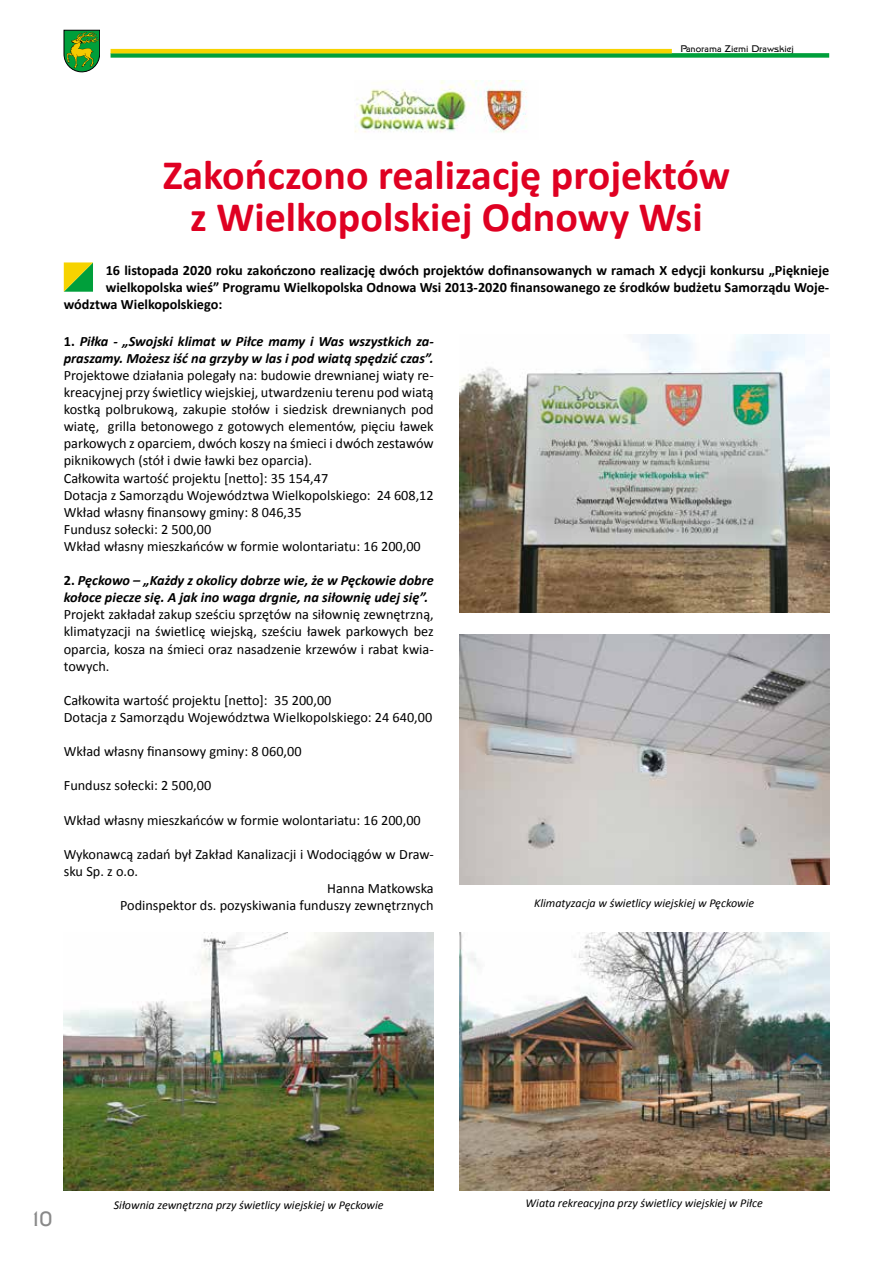
<style>
.page{position:relative;width:893px;height:1263px;background:#fff}
.page>*{position:absolute;margin:0;border:0;box-sizing:border-box;transform-origin:0 0}
.t1{font:700 42px/42px "Calibri";color:#df0022;text-align:center}
.t2{font:21px "Galaxy EU";color:#898989}
.t3{font:14.25px/17.1px "Calibri";color:#000}
.t4{font:700 14.25px "Calibri";color:#000}
.t5{font:italic 700 14.25px/17.1px "Calibri";color:#000}
.t6{font:italic 12px "Calibri";color:#000}
.t7{font:9.75px "Galaxy EU";letter-spacing:-.01em;color:#000}
.s1{font-style:normal}
</style>
<div class="page">
<div style="left:111px;top:53px;width:718px;height:5px;background:#009f3b"></div>
<hr style="left:111px;top:49px;width:561px;height:4px;background:#f6d300">
<svg style="left:64px;top:30px;width:36px;height:42px;background:#499936"></svg>
<img style="left:459px;top:932px;width:370px;height:259px">
<img style="left:354px;top:81px;width:173px;height:52px">
<img style="left:459px;top:335px;width:370px;height:277px">
<img style="left:459px;top:634px;width:370px;height:250px">
<img style="left:64px;top:932px;width:370px;height:259px">
<svg style="left:64px;top:262px;width:29px;height:30px"></svg>
<p class="t7" style="left:680px;top:42px;width:115px">Panorama Ziemi Drawskiej</p>
<h1 class="t1" style="left:163px;top:154px;width:569px">Zakończono realizację projektów z Wielkopolskiej Odnowy Wsi</h1>
<p class="t4" style="left:106px;top:261px;width:725px">16 listopada 2020 roku zakończono realizację dwóch projektów dofinansowanych w ramach X edycji konkursu „Pięknieje</p>
<p class="t4" style="left:106px;top:279px;width:725px">wielkopolska wieś” Programu Wielkopolska Odnowa Wsi 2013-2020 finansowanego ze środków budżetu Samorządu Woje-</p>
<p class="t4" style="left:64px;top:296px;width:160px">wództwa Wielkopolskiego:</p>
<p class="t5" style="left:64px;top:332px;width:371px"><span class="s1">1.</span> Piłka - „Swojski klimat w Piłce mamy i Was wszystkich za&shy;praszamy. Możesz iść na grzyby w las i pod wiatą spędzić czas”.</p>
<p class="t3" style="left:64px;top:367px;width:371px">Projektowe działania polegały na: budowie drewnianej wiaty re&shy;kreacyjnej przy świetlicy wiejskiej, utwardzeniu terenu pod wiatą kostką polbrukową, zakupie stołów i siedzisk drewnianych pod wiatę, grilla betonowego z gotowych elementów, pięciu ławek parkowych z oparciem, dwóch koszy na śmieci i dwóch zestawów piknikowych (stół i dwie ławki bez oparcia).<br>Całkowita wartość projektu [netto]: 35 154,47<br>Dotacja z Samorządu Województwa Wielkopolskiego: 24 608,12<br>Wkład własny finansowy gminy: 8 046,35<br>Fundusz sołecki: 2 500,00<br>Wkład własny mieszkańców w formie wolontariatu: 16 200,00</p>
<p class="t5" style="left:64px;top:571px;width:371px"><span class="s1">2.</span> Pęckowo – „Każdy z okolicy dobrze wie, że w Pęckowie dobre kołoce piecze się. A jak ino waga drgnie, na siłownię udej się”.</p>
<p class="t3" style="left:64px;top:606px;width:371px;text-align:justify">Projekt zakładał zakup sześciu sprzętów na siłownię zewnętrzną, klimatyzacji na świetlicę wiejską, sześciu ławek parkowych bez oparcia, kosza na śmieci oraz nasadzenie krzewów i rabat kwia&shy;towych.</p>
<p class="t3" style="left:64px;top:692px;width:370px">Całkowita wartość projektu [netto]: 35 200,00<br>Dotacja z Samorządu Województwa Wielkopolskiego: 24 640,00</p>
<p class="t3" style="left:64px;top:743px;width:239px">Wkład własny finansowy gminy: 8 060,00</p>
<p class="t3" style="left:64px;top:777px;width:149px">Fundusz sołecki: 2 500,00</p>
<p class="t3" style="left:64px;top:811px;width:358px">Wkład własny mieszkańców w formie wolontariatu: 16 200,00</p>
<p class="t3" style="left:64px;top:845px;width:371px">Wykonawcą zadań był Zakład Kanalizacji i Wodociągów w Draw-</p>
<p class="t3" style="left:64px;top:863px;width:76px">sku Sp. z o.o.</p>
<p class="t3" style="left:327px;top:880px;width:108px">Hanna Matkowska</p>
<p class="t3" style="left:120px;top:897px;width:315px">Podinspektor ds. pozyskiwania funduszy zewnętrznych</p>
<p class="t6" style="left:534px;top:895px;width:222px">Klimatyzacja w świetlicy wiejskiej w Pęckowie</p>
<h2 class="t2" style="left:33px;top:1206px;width:21px">10</h2>
<p class="t6" style="left:114px;top:1198px;width:271px">Siłownia zewnętrzna przy świetlicy wiejskiej w Pęckowie</p>
<p class="t6" style="left:526px;top:1196px;width:239px">Wiata rekreacyjna przy świetlicy wiejskiej w Piłce</p>
</div>
